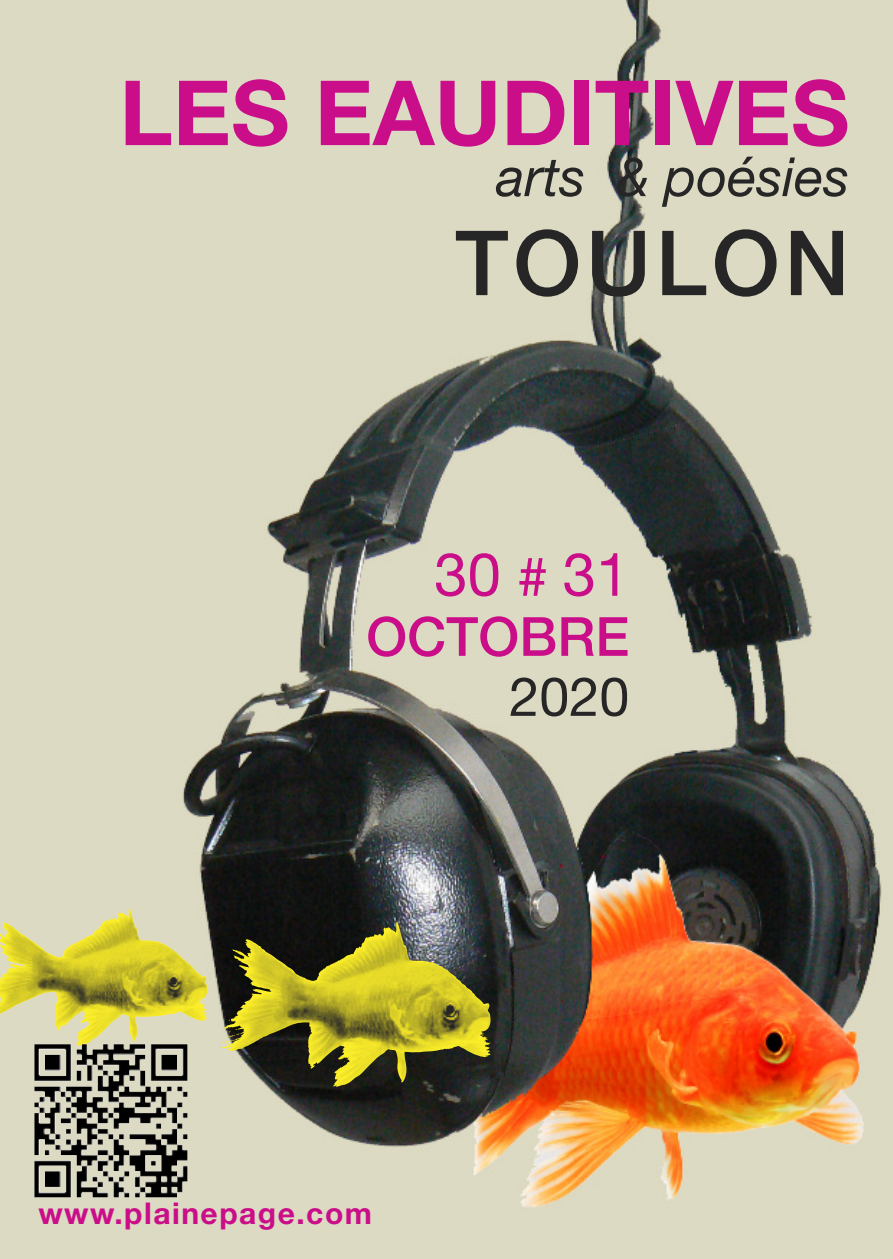
<style>
.page{position:relative;width:893px;height:1259px;background:#dcdac2}
.page>*{position:absolute;margin:0;border:0;box-sizing:border-box;transform-origin:0 0}
.t1{font:700 90px "Helvetica Neue LT Std";color:#ca0d89}
.t2{font:500 90px "Helvetica Neue LT Std";letter-spacing:.05em;color:#272627}
.t3{font:60px "Helvetica Neue LT Std";color:#ca0d89}
.t4{font:italic 54px "Helvetica Neue LT Std";color:#272627}
.t5{font:500 54px "Helvetica Neue LT Std";color:#ca0d89}
.t6{font:54px "Helvetica Neue LT Std";color:#272627}
.t7{font:700 30px "Helvetica Neue LT Std";letter-spacing:.05em;color:#ca0d89}
.s1{font-size:54px}
</style>
<div class="page">
<img style="left:162px;top:0;width:720px;height:1208px">
<img style="left:222px;top:959px;width:50px;height:86px">
<img style="left:0;top:940px;width:25px;height:73px">
<img style="left:34px;top:1044px;width:154px;height:153px">
<h1 class="t1" style="left:119px;top:81px;width:731px">LES EAUDITIVES</h1>
<h3 class="t4" style="left:496px;top:157px;width:354px">arts &amp; poésies</h3>
<h1 class="t2" style="left:455px;top:231px;width:396px">TOULON</h1>
<h2 class="t3" style="left:434px;top:553px;width:197px">30 <span class="s1">#</span> 31</h2>
<h3 class="t5" style="left:366px;top:617px;width:265px">OCTOBRE</h3>
<h3 class="t6" style="left:509px;top:677px;width:122px">2020</h3>
<p class="t7" style="left:38px;top:1202px;width:335px">www.plainepage.com</p>
</div>
